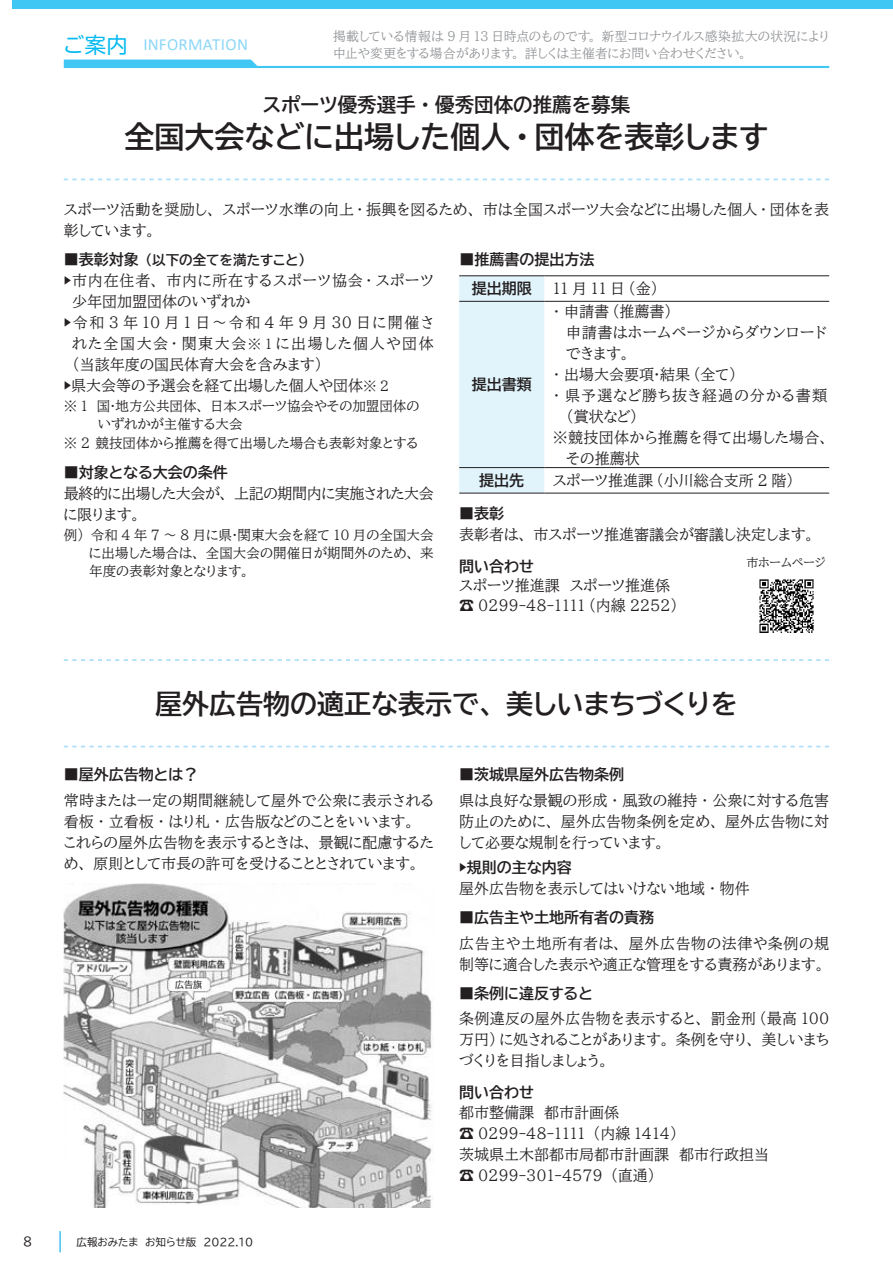
<style>
.page{position:relative;width:893px;height:1263px;background:#fff}
.page>*{position:absolute;margin:0;border:0;box-sizing:border-box;transform-origin:0 0}
.t1{font:30px "BIZ UDP Gothic Bold";color:#231f20}
.t2{font:27px "BIZ UDP Gothic Bold";color:#231f20}
.t3{font:19.5px "BIZ UDP Gothic Bold";color:#231f20}
.t4{font:16.95px "Calibri";letter-spacing:.015em;color:#8dd7f7}
.t5{font:15px/21px "BIZ UDP Mincho Medium";color:#231f20}
.t6{font:15px "BIZ UDP Gothic Bold";color:#231f20}
.t7{font:15px/21px "BIZ UDP Mincho Medium";letter-spacing:-.02em;color:#231f20}
.t8{font:15px "BIZ UDP Mincho Medium";letter-spacing:.055em;color:#231f20}
.t9{font:15px "BIZ UDP Mincho Medium";letter-spacing:.275em;color:#231f20}
.t10{font:15px "BIZ UDP Mincho Medium";letter-spacing:.105em;color:#231f20}
.t11{font:15px "BIZ UDP Mincho Medium";letter-spacing:.025em;color:#231f20}
.t12{font:15px "BIZ UDP Mincho Medium";letter-spacing:.04em;color:#231f20}
.t13{font:15px "BIZ UDP Mincho Medium";letter-spacing:.075em;color:#231f20}
.t14{font:13.5px/18px "BIZ UDP Mincho Medium";color:#231f20;text-align:justify}
.t15{font:13.5px "BIZ UDP Gothic Bold";color:#231f20}
.t16{font:12.75px/17px "BIZ UDP Mincho Medium";letter-spacing:.01em;color:#939598}
.t17{font:12px "BIZ UDP Mincho Medium";color:#231f20}
.t18{font:12px "BIZ UDP Gothic";color:#231f20}
.t19{font:10.5px "BIZ UDP Gothic";color:#231f20}
.t20{font:9px "BIZ UDP Gothic";color:#231f20}
.s1{font-family:"BIZ UDP Gothic";font-size:21.3px;color:#00baf1}
.s2{font-size:15px}
.s3{font-size:13.5px}
</style>
<div class="page">
<svg style="left:64px;top:60px;width:765px;height:8px"></svg>
<div style="left:13px;top:0;width:880px;height:9px;background:#40c7f4"></div>
<svg style="left:60px;top:1231px;width:1px;height:21px"></svg>
<svg style="left:64px;top:179px;width:765px;height:1px"></svg>
<div style="left:459px;top:277px;width:85px;height:216px;background:#e1f4fc"></div>
<hr style="left:459px;top:276px;width:85px;height:1px;background:#231f20">
<hr style="left:544px;top:276px;width:285px;height:1px;background:#231f20">
<hr style="left:459px;top:301px;width:85px;height:1px;background:#231f20">
<hr style="left:544px;top:301px;width:285px;height:1px;background:#231f20">
<hr style="left:459px;top:467px;width:85px;height:1px;background:#231f20">
<hr style="left:544px;top:467px;width:285px;height:1px;background:#231f20">
<hr style="left:459px;top:493px;width:85px;height:1px;background:#231f20">
<hr style="left:544px;top:493px;width:285px;height:1px;background:#231f20">
<img style="left:759px;top:579px;width:55px;height:54px">
<svg style="left:64px;top:746px;width:765px;height:1px"></svg>
<img style="left:64px;top:883px;width:368px;height:325px">
<div style="left:172px;top:980px;width:34px;height:9px;background:#fff"></div>
<svg style="left:64px;top:659px;width:765px;height:2px"></svg>
<p class="t4" style="left:64px;top:33px;width:186px"><span class="s1">ご案内</span> INFORMATION</p>
<p class="t16" style="left:333px;top:28px;width:498px">掲載している情報は 9 月 13 日時点のものです。新型コロナウイルス感染拡大の状況により中止や変更をする場合があります。詳しくは主催者にお問い合わせください。</p>
<h3 class="t3" style="left:263px;top:95px;width:369px">スポーツ優秀選手・優秀団体の推薦を募集</h3>
<h1 class="t1" style="left:125px;top:122px;width:645px">全国大会などに出場した個人・団体を表彰します</h1>
<p class="t5" style="left:64px;top:199px;width:767px">スポーツ活動を奨励し、スポーツ水準の向上・振興を図るため、市は全国スポーツ大会などに出場した個人・団体を表彰しています。</p>
<p class="t15" style="left:64px;top:253px;width:243px"><span class="s2">■表彰対象</span>（以下の全てを満たすこと）</p>
<p class="t8" style="left:64px;top:273px;width:371px">▶市内在住者、市内に所在するスポーツ協会・スポーツ</p>
<p class="t5" style="left:72px;top:291px;width:180px">少年団加盟団体のいずれか</p>
<p class="t9" style="left:64px;top:315px;width:371px">▶令和3年10月1日～令和4年9月30日に開催さ</p>
<p class="t10" style="left:72px;top:336px;width:363px">れた全国大会・関東大会<span class="s3">※ 1</span> に出場した個人や団体</p>
<p class="t5" style="left:72px;top:354px;width:251px">（当該年度の国民体育大会を含みます）</p>
<p class="t5" style="left:64px;top:375px;width:327px">▶県大会等の予選会を経て出場した個人や団体<span class="s3">※ 2</span></p>
<p class="t14" style="left:64px;top:397px;width:357px">※ 1　国・地方公共団体、日本スポーツ協会やその加盟団体の</p>
<p class="t14" style="left:98px;top:415px;width:146px">いずれかが主催する大会</p>
<p class="t14" style="left:64px;top:434px;width:356px">※ 2　競技団体から推薦を得て出場した場合も表彰対象とする</p>
<p class="t6" style="left:64px;top:465px;width:166px">■対象となる大会の条件</p>
<p class="t7" style="left:64px;top:483px;width:371px">最終的に出場した大会が、上記の期間内に実施された大会に限ります。</p>
<p class="t14" style="left:89px;top:525px;width:346px;text-indent:-26px">例）令和 4 年 7 ～ 8 月に県・関東大会を経て 10 月の全国大会に出場した場合は、全国大会の開催日が期間外のため、来年度の表彰対象となります。</p>
<p class="t6" style="left:459px;top:252px;width:136px">■推薦書の提出方法</p>
<p class="t6" style="left:472px;top:281px;width:61px">提出期限</p>
<p class="t5" style="left:553px;top:278px;width:107px">11 月 11 日（金）</p>
<p class="t6" style="left:472px;top:377px;width:61px">提出書類</p>
<p class="t5" style="left:553px;top:300px;width:121px">・申請書（推薦書）</p>
<p class="t12" style="left:566px;top:324px;width:262px">申請書はホームページからダウンロード</p>
<p class="t5" style="left:566px;top:342px;width:65px">できます。</p>
<p class="t5" style="left:553px;top:363px;width:185px">・出場大会要項・結果（全て）</p>
<p class="t13" style="left:553px;top:387px;width:276px">・県予選など勝ち抜き経過の分かる書類</p>
<p class="t5" style="left:566px;top:405px;width:73px">（賞状など）</p>
<p class="t11" style="left:553px;top:429px;width:277px">※競技団体から推薦を得て出場した場合、</p>
<p class="t5" style="left:566px;top:447px;width:75px">その推薦状</p>
<p class="t6" style="left:479px;top:473px;width:46px">提出先</p>
<p class="t5" style="left:553px;top:470px;width:243px">スポーツ推進課（小川総合支所 2 階）</p>
<p class="t6" style="left:459px;top:506px;width:46px">■表彰</p>
<p class="t5" style="left:459px;top:524px;width:357px">表彰者は、市スポーツ推進審議会が審議し決定します。</p>
<p class="t6" style="left:459px;top:558px;width:76px">問い合わせ</p>
<p class="t5" style="left:459px;top:576px;width:220px;line-height:19.5px">スポーツ推進課　スポーツ推進係☎ 0299-48-1111 （内線 2252）</p>
<p class="t17" style="left:746px;top:557px;width:81px">市ホームページ</p>
<h2 class="t2" style="left:155px;top:691px;width:584px">屋外広告物の適正な表示で、美しいまちづくりを</h2>
<p class="t6" style="left:64px;top:767px;width:136px">■屋外広告物とは？</p>
<p class="t5" style="left:64px;top:789px;width:371px">常時または一定の期間継続して屋外で公衆に表示される看板・立看板・はり札・広告版などのことをいいます。<br>これらの屋外広告物を表示するときは、景観に配慮するため、原則として市長の許可を受けることとされています。</p>
<p class="t20" style="left:175px;top:980px;width:28px">広告旗</p>
<p class="t18" style="left:23px;top:1236px;width:11px">8</p>
<p class="t19" style="left:77px;top:1236px;width:178px">広報おみたま　お知らせ版　2022.10</p>
<p class="t6" style="left:459px;top:767px;width:166px">■茨城県屋外広告物条例</p>
<p class="t5" style="left:459px;top:789px;width:371px;text-align:justify">県は良好な景観の形成・風致の維持・公衆に対する危害防止のために、屋外広告物条例を定め、屋外広告物に対して必要な規制を行っています。</p>
<p class="t6" style="left:459px;top:859px;width:114px">▶規則の主な内容</p>
<p class="t5" style="left:459px;top:877px;width:292px">屋外広告物を表示してはいけない地域・物件</p>
<p class="t6" style="left:459px;top:910px;width:196px">■広告主や土地所有者の責務</p>
<p class="t5" style="left:459px;top:932px;width:371px">広告主や土地所有者は、屋外広告物の法律や条例の規制等に適合した表示や適正な管理をする責務があります。</p>
<p class="t6" style="left:459px;top:986px;width:135px">■条例に違反すると</p>
<p class="t5" style="left:459px;top:1008px;width:371px;text-align:justify">条例違反の屋外広告物を表示すると、罰金刑（最高 100万円）に処されることがあります。条例を守り、美しいまちづくりを目指しましょう。</p>
<p class="t6" style="left:459px;top:1085px;width:76px">問い合わせ</p>
<p class="t5" style="left:459px;top:1101px;width:312px">都市整備課　都市計画係<br>☎ 0299-48-1111 （内線 1414）<br>茨城県土木部都市局都市計画課　都市行政担当☎ 0299-301-4579 （直通）</p>
</div>
